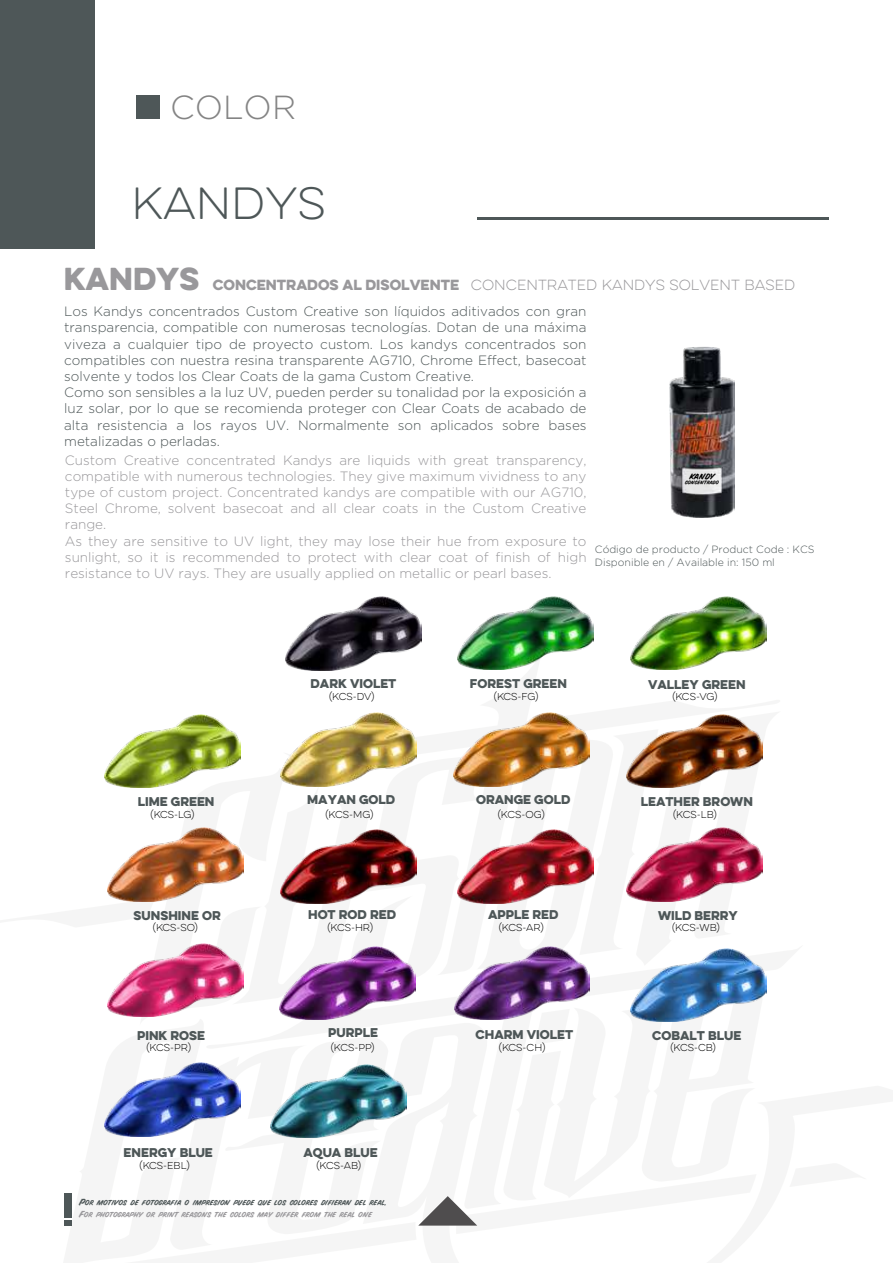
<style>
.page{position:relative;width:893px;height:1263px;background:#fff}
.page>*{position:absolute;margin:0;border:0;box-sizing:border-box;transform-origin:0 0}
.t1{font:100 40.5px "Eveleth Clean";color:#4e5758}
.t2{font:300 33.3px "Gotham";color:#848484}
.t3{font:300 13.5px/16.2px "Gotham";color:#4e5758}
.t4{font:300 13.5px/16.2px "Gotham";color:#99989b}
.t5{font:100 13.2px "Eveleth Clean";color:#99989b}
.t6{font:11.4px "Eveleth Clean";color:#4e5758}
.t7{font:300 10.5px/12.6px "Gotham";color:#4e5758}
.t8{font:100 9px "Eveleth Clean";color:#000}
.t9{font:7.35px "Snyder Speed Brush";letter-spacing:.01em;color:#4e5758}
.t10{font:7.35px "Snyder Speed Brush";letter-spacing:.01em;color:#99989b}
.t11{font:6.3px "Snyder Speed Brush";color:#000}
.t12{font:4.05px "Snyder Speed Brush";color:#000}
.s1{font-weight:400;font-size:28.5px}
.s2{font-weight:400}
</style>
<div class="page">
<svg style="left:419px;top:1196px;width:58px;height:29px"></svg>
<div style="left:0;top:0;width:94px;height:249px;background:#4e5758"></div>
<div style="left:137px;top:96px;width:23px;height:23px;background:#4e5758"></div>
<hr style="left:477px;top:217px;width:352px;height:2px;background:#4e5758">
<img style="left:669px;top:347px;width:66px;height:170px">
<img style="left:458px;top:596px;width:136px;height:74px">
<img style="left:631px;top:596px;width:135px;height:74px">
<img style="left:627px;top:714px;width:136px;height:74px">
<img style="left:280px;top:830px;width:136px;height:73px">
<img style="left:280px;top:946px;width:136px;height:74px">
<img style="left:454px;top:946px;width:136px;height:74px">
<img style="left:270px;top:1064px;width:136px;height:74px">
<img style="left:631px;top:948px;width:135px;height:74px">
<img style="left:458px;top:830px;width:136px;height:73px">
<img style="left:627px;top:828px;width:136px;height:73px">
<img style="left:286px;top:597px;width:135px;height:73px">
<img style="left:453px;top:713px;width:136px;height:73px">
<img style="left:108px;top:828px;width:135px;height:73px">
<img style="left:105px;top:1063px;width:135px;height:73px">
<img style="left:108px;top:943px;width:135px;height:74px">
<img style="left:280px;top:713px;width:136px;height:73px">
<img style="left:105px;top:714px;width:135px;height:74px">
<div style="left:64px;top:1193px;width:8px;height:24px;background:#4e5758"></div>
<div style="left:64px;top:1220px;width:8px;height:6px;background:#4e5758"></div>
<h2 class="t2" style="left:170px;top:89px;width:128px">COLOR</h2>
<h1 class="t1" style="left:132px;top:176px;width:196px">KANDYS</h1>
<p class="t5" style="left:64px;top:276px;width:733px"><span class="s1">KANDYS</span> <span class="s2">CONCENTRADOS AL DISOLVENTE</span> CONCENTRATED KANDYS SOLVENT BASED</p>
<p class="t3" style="left:64px;top:303px;width:524px">Los Kandys concentrados Custom Creative son líquidos aditivados con gran transparencia, compatible con numerosas tecnologías. Dotan de una máxima viveza a cualquier tipo de proyecto custom. Los kandys concentrados son compatibles con nuestra resina transparente AG710, Chrome Effect, basecoat solvente y todos los Clear Coats de la gama Custom Creative.<br>Como son sensibles a la luz UV, pueden perder su tonalidad por la exposición a luz solar, por lo que se recomienda proteger con Clear Coats de acabado de alta resistencia a los rayos UV. Normalmente son aplicados sobre bases metalizadas o perladas.</p>
<p class="t4" style="left:65px;top:451px;width:523px">Custom Creative concentrated Kandys are liquids with great transparency, compatible with numerous technologies. They give maximum vividness to any type of custom project. Concentrated kandys are compatible with our AG710, Steel Chrome, solvent basecoat and all clear coats in the Custom Creative range.<br>As they are sensitive to UV light, they may lose their hue from exposure to sunlight, so it is recommended to protect with clear coat of finish of high resistance to UV rays. They are usually applied on metallic or pearl bases.</p>
<p class="t11" style="left:689px;top:473px;width:26px">KANDY</p>
<p class="t12" style="left:685px;top:480px;width:35px">CONCENTRADO</p>
<p class="t7" style="left:595px;top:543px;width:221px">Código de producto / Product Code : KCS<br>Disponible en / Available in: 150 ml</p>
<p class="t6" style="left:311px;top:675px;width:87px">DARK VIOLET</p>
<p class="t8" style="left:329px;top:690px;width:47px">(KCS-DV)</p>
<p class="t6" style="left:470px;top:675px;width:98px">FOREST GREEN</p>
<p class="t8" style="left:494px;top:690px;width:46px">(KCS-FG)</p>
<p class="t6" style="left:648px;top:675px;width:99px">VALLEY GREEN</p>
<p class="t8" style="left:672px;top:690px;width:47px">(KCS-VG)</p>
<p class="t6" style="left:138px;top:793px;width:78px">LIME GREEN</p>
<p class="t8" style="left:151px;top:808px;width:45px">(KCS-LG)</p>
<p class="t6" style="left:307px;top:790px;width:90px">MAYAN GOLD</p>
<p class="t8" style="left:326px;top:808px;width:49px">(KCS-MG)</p>
<p class="t6" style="left:476px;top:790px;width:96px">ORANGE GOLD</p>
<p class="t8" style="left:498px;top:808px;width:49px">(KCS-OG)</p>
<p class="t6" style="left:641px;top:793px;width:114px">LEATHER BROWN</p>
<p class="t8" style="left:673px;top:808px;width:45px">(KCS-LB)</p>
<p class="t6" style="left:134px;top:907px;width:89px">SUNSHINE OR</p>
<p class="t8" style="left:153px;top:921px;width:46px">(KCS-SO)</p>
<p class="t6" style="left:308px;top:906px;width:89px">HOT ROD RED</p>
<p class="t8" style="left:327px;top:921px;width:47px">(KCS-HR)</p>
<p class="t8" style="left:499px;top:921px;width:46px">(KCS-AR)</p>
<p class="t6" style="left:488px;top:906px;width:72px">APPLE RED</p>
<p class="t6" style="left:658px;top:907px;width:81px">WILD BERRY</p>
<p class="t8" style="left:672px;top:921px;width:49px">(KCS-WB)</p>
<p class="t6" style="left:137px;top:1026px;width:69px">PINK ROSE</p>
<p class="t8" style="left:147px;top:1041px;width:46px">(KCS-PR)</p>
<p class="t6" style="left:328px;top:1023px;width:51px">PURPLE</p>
<p class="t8" style="left:331px;top:1041px;width:45px">(KCS-PP)</p>
<p class="t6" style="left:475px;top:1026px;width:99px">CHARM VIOLET</p>
<p class="t8" style="left:499px;top:1041px;width:48px">(KCS-CH)</p>
<p class="t6" style="left:652px;top:1026px;width:91px">COBALT BLUE</p>
<p class="t8" style="left:670px;top:1042px;width:47px">(KCS-CB)</p>
<p class="t6" style="left:124px;top:1143px;width:91px">ENERGY BLUE</p>
<p class="t8" style="left:140px;top:1159px;width:52px">(KCS-EBL)</p>
<p class="t6" style="left:303px;top:1143px;width:76px">AQUA BLUE</p>
<p class="t8" style="left:317px;top:1159px;width:46px">(KCS-AB)</p>
<p class="t9" style="left:79px;top:1198px;width:309px">Por motivos de fotografia o impresion puede que los colores difieran del real.</p>
<p class="t10" style="left:79px;top:1210px;width:295px">For photography or print reasons the colors may differ from the real one</p>
</div>
